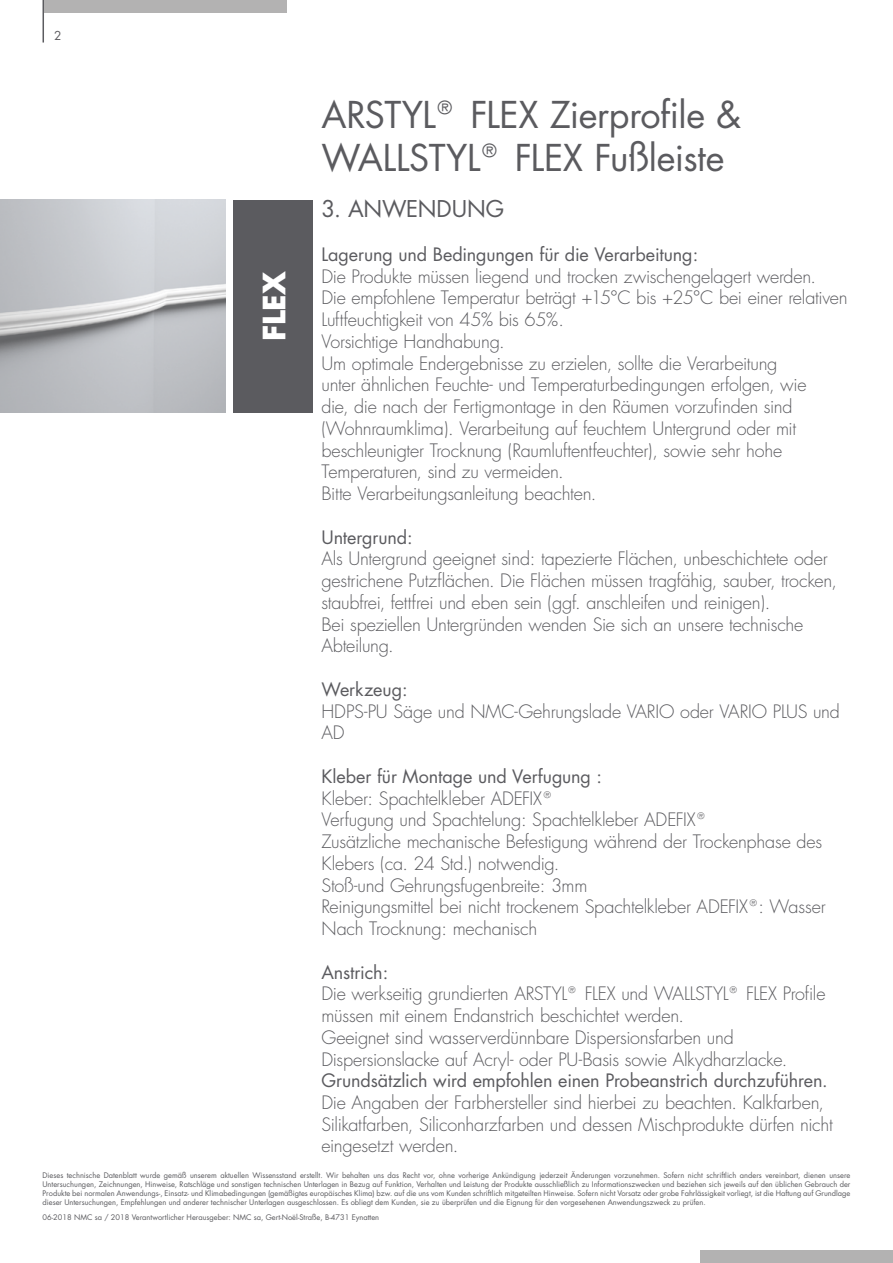
<style>
.page{position:relative;width:893px;height:1263px;background:#fff}
.page>*{position:absolute;margin:0;border:0;box-sizing:border-box;transform-origin:0 0}
.t1{font:36px/43.2px "Futura CE";letter-spacing:-.01em;color:#5b5b5f}
.t2{font:700 30px "Futura CE";color:#fff}
.t3{font:22.5px "Futura CE";letter-spacing:-.005em;color:#5b5b5f}
.t4{font:300 18px/21.8px "Futura CE";letter-spacing:-.015em;color:#5b5b5f}
.t5{font:18px "Futura CE";letter-spacing:-.005em;color:#5b5b5f}
.t6{font:12px "Futura CE";color:#5c5b5f}
.t7{font:7.5px/9px "Futura CE";color:#5b5b5f;text-align:justify}
</style>
<div class="page">
<div style="left:700px;top:1250px;width:193px;height:13px;background:#b3b2b2"></div>
<hr style="left:43px;top:0;width:1px;height:43px;background:#5b5b5f">
<div style="left:44px;top:0;width:242px;height:13px;background:#b3b2b2"></div>
<div style="left:234px;top:200px;width:79px;height:212px;background:#5b5b5f"></div>
<img style="left:0;top:200px;width:225px;height:212px">
<p class="t6" style="left:54px;top:28px;width:9px">2</p>
<h2 class="t2" style="left:252px;top:341px;width:72px;rotate:-90deg">FLEX</h2>
<h1 class="t1" style="left:321px;top:93px;width:421px">ARSTYL® FLEX Zierprofile &amp;<br>WALLSTYL® FLEX Fußleiste</h1>
<p class="t3" style="left:321px;top:195px;width:184px">3. ANWENDUNG</p>
<p class="t5" style="left:321px;top:243px;width:378px">Lagerung und Bedingungen für die Verarbeitung:</p>
<p class="t4" style="left:321px;top:265px;width:528px">Die Produkte müssen liegend und trocken zwischengelagert werden.<br>Die empfohlene Temperatur beträgt +15°C bis +25°C bei einer relativen Luftfeuchtigkeit von 45% bis 65%.<br>Vorsichtige Handhabung.<br>Um optimale Endergebnisse zu erzielen, sollte die Verarbeitung<br>unter ähnlichen Feuchte- und Temperaturbedingungen erfolgen, wie<br>die, die nach der Fertigmontage in den Räumen vorzufinden sind (Wohnraumklima). Verarbeitung auf feuchtem Untergrund oder mit beschleunigter Trocknung (Raumluftentfeuchter), sowie sehr hohe Temperaturen, sind zu vermeiden.<br>Bitte Verarbeitungsanleitung beachten.</p>
<p class="t5" style="left:321px;top:525px;width:93px">Untergrund:</p>
<p class="t4" style="left:321px;top:548px;width:517px">Als Untergrund geeignet sind: tapezierte Flächen, unbeschichtete oder gestrichene Putzflächen. Die Flächen müssen tragfähig, sauber, trocken, staubfrei, fettfrei und eben sein (ggf. anschleifen und reinigen).<br>Bei speziellen Untergründen wenden Sie sich an unsere technische Abteilung.</p>
<p class="t5" style="left:321px;top:678px;width:88px">Werkzeug:</p>
<p class="t4" style="left:321px;top:700px;width:520px">HDPS-PU Säge und NMC-Gehrungslade VARIO oder VARIO PLUS und<br>AD</p>
<p class="t5" style="left:321px;top:765px;width:282px">Kleber für Montage und Verfugung :</p>
<p class="t4" style="left:321px;top:787px;width:506px">Kleber: Spachtelkleber ADEFIX®<br>Verfugung und Spachtelung: Spachtelkleber ADEFIX®<br>Zusätzliche mechanische Befestigung während der Trockenphase des Klebers (ca. 24 Std.) notwendig.<br>Stoß-und Gehrungsfugenbreite: 3mm<br>Reinigungsmittel bei nicht trockenem Spachtelkleber ADEFIX®: Wasser Nach Trocknung: mechanisch</p>
<p class="t5" style="left:321px;top:960px;width:68px">Anstrich:</p>
<p class="t4" style="left:321px;top:983px;width:505px">Die werkseitig grundierten ARSTYL® FLEX und WALLSTYL® FLEX Profile müssen mit einem Endanstrich beschichtet werden.<br>Geeignet sind wasserverdünnbare Dispersionsfarben und Dispersionslacke auf Acryl- oder PU-Basis sowie Alkydharzlacke.</p>
<p class="t5" style="left:321px;top:1069px;width:508px">Grundsätzlich wird empfohlen einen Probeanstrich durchzuführen.</p>
<p class="t4" style="left:321px;top:1092px;width:513px">Die Angaben der Farbhersteller sind hierbei zu beachten. Kalkfarben,<br>Silikatfarben, Siliconharzfarben und dessen Mischprodukte dürfen nicht eingesetzt werden.</p>
<p class="t7" style="left:43px;top:1171px;width:809px">Dieses technische Datenblatt wurde gemäß unserem aktuellen Wissensstand erstellt. Wir behalten uns das Recht vor, ohne vorherige Ankündigung jederzeit Änderungen vorzunehmen. Sofern nicht schriftlich anders vereinbart, dienen unsere Untersuchungen, Zeichnungen, Hinweise, Ratschläge und sonstigen technischen Unterlagen in Bezug auf Funktion, Verhalten und Leistung der Produkte ausschließlich zu Informationszwecken und beziehen sich jeweils auf den üblichen Gebrauch der Produkte bei normalen Anwendungs-, Einsatz- und Klimabedingungen (gemäßigtes europäisches Klima) bzw. auf die uns vom Kunden schriftlich mitgeteilten Hinweise. Sofern nicht Vorsatz oder grobe Fahrlässigkeit vorliegt, ist die Haftung auf Grundlage dieser Untersuchungen, Empfehlungen und anderer technischer Unterlagen ausgeschlossen. Es obliegt dem Kunden, sie zu überprüfen und die Eignung für den vorgesehenen Anwendungszweck zu prüfen.</p>
<p class="t7" style="left:43px;top:1212px;width:338px">06-2018 NMC sa / 2018 Verantwortlicher Herausgeber: NMC sa, Gert-Noël-Straße, B-4731 Eynatten</p>
</div>
